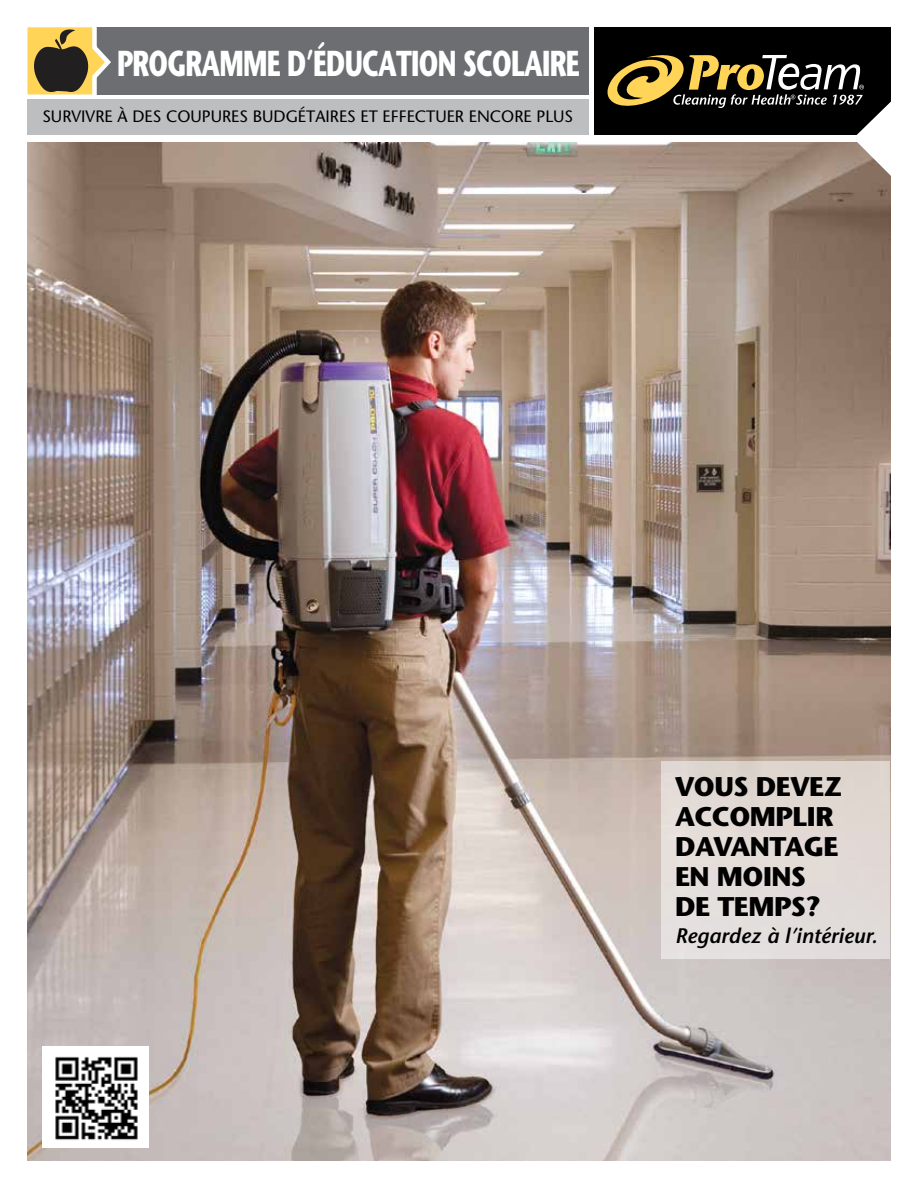
<style>
.page{position:relative;width:918px;height:1188px;background:#fff}
.page>*{position:absolute;margin:0;border:0;box-sizing:border-box;transform-origin:0 0}
.t1{font:700 36px "Stone Sans";letter-spacing:-.03em;color:#fff;scale:.7 1}
.t2{font:700 27px/30px "Stone Sans";color:#000}
.t3{font:italic 600 21px "Stone Sans";color:#000}
.t4{font:16.5px "Stone Sans";color:#000}
</style>
<div class="page">
<img style="left:27px;top:142px;width:864px;height:1019px">
<div style="left:94px;top:27px;width:495px;height:67px;background:#6d6e71"></div>
<div style="left:27px;top:99px;width:562px;height:36px;background:#bcbec0"></div>
<svg style="left:594px;top:27px;width:297px;height:176px;background:#5e5447"></svg>
<svg style="left:27px;top:27px;width:87px;height:68px"></svg>
<div style="left:662px;top:761px;width:228px;height:198px;background:#e2dbd7"></div>
<img style="left:42px;top:1047px;width:106px;height:101px">
<h1 class="t1" style="left:117px;top:42px;width:663px">PROGRAMME D’ÉDUCATION SCOLAIRE</h1>
<p class="t4" style="left:42px;top:106px;width:530px">SURVIVRE À DES COUPURES BUDGÉTAIRES ET EFFECTUER ENCORE PLUS</p>
<h2 class="t2" style="left:675px;top:771px;width:38px">VOUS</h2>
<h2 class="t2" style="left:756px;top:771px;width:18px">DEVE</h2>
<h2 class="t2" style="left:824px;top:771px;width:20px">Z</h2>
<h2 class="t2" style="left:675px;top:801px;width:61px">ACCOMPLIR<br>DAVANTAGE<br>EN MOINS<br>DE TEMPS</h2>
<h2 class="t2" style="left:805px;top:891px;width:17px">?</h2>
<p class="t3" style="left:675px;top:923px;width:204px">Regardez à l’intérieur.</p>
</div>
